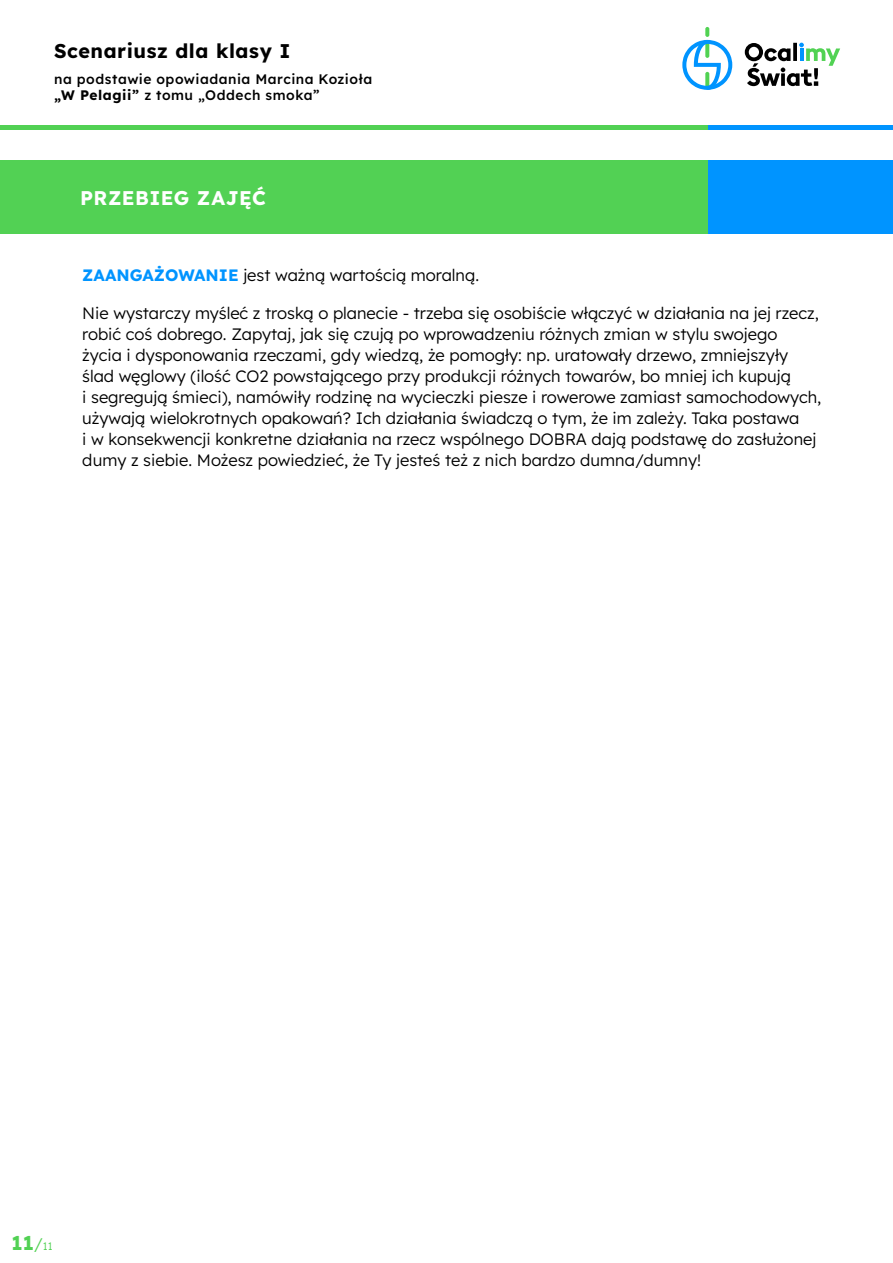
<style>
.page{position:relative;width:893px;height:1263px;background:#fff}
.page>*{position:absolute;margin:0;border:0;box-sizing:border-box;transform-origin:0 0}
.t1{font:700 19.8px "Lexend";letter-spacing:.03em;color:#000}
.t2{font:700 19.8px "Lexend";letter-spacing:.02em;color:#fff}
.t3{font:700 19.8px "Lexend";color:#52d154}
.t4{font:300 16.5px/21px "Lexend";color:#000}
.t5{font:500 13.8px/16.5px "Lexend";letter-spacing:.04em;color:#000}
.s1{font-weight:700}
.s2{font-weight:700;color:#0094ff}
.s3{font-weight:300;font-size:16.8px}
.s4{font-weight:300;font-size:10.8px}
</style>
<div class="page">
<div style="left:0;top:125px;width:893px;height:5px;background:#52d154"></div>
<div style="left:708px;top:125px;width:185px;height:5px;background:#0094ff"></div>
<svg style="left:705px;top:27px;width:4px;height:10px"></svg>
<svg style="left:682px;top:40px;width:50px;height:50px"></svg>
<svg style="left:745px;top:43px;width:95px;height:43px"></svg>
<div style="left:0;top:160px;width:893px;height:74px;background:#52d154"></div>
<div style="left:708px;top:160px;width:185px;height:74px;background:#0094ff"></div>
<p class="t1" style="left:54px;top:37px;width:238px">Scenariusz dla klasy I</p>
<p class="t5" style="left:54px;top:70px;width:320px">na podstawie opowiadania Marcina Kozioła <span class="s1">„W Pelagii”</span> z tomu „Oddech smoka”</p>
<p class="t2" style="left:80px;top:184px;width:187px">PRZEBIEG ZAJĘĆ</p>
<p class="t4" style="left:82px;top:263px;width:398px"><span class="s2">ZAANGAŻOWANIE</span> jest ważną wartością moralną.</p>
<p class="t4" style="left:82px;top:301px;width:741px">Nie wystarczy myśleć z troską o planecie - trzeba się osobiście włączyć w działania na jej rzecz, robić coś dobrego. Zapytaj, jak się czują po wprowadzeniu różnych zmian w stylu swojego<br>życia i dysponowania rzeczami, gdy wiedzą, że pomogły: np. uratowały drzewo, zmniejszyły ślad węglowy (ilość CO2 powstającego przy produkcji różnych towarów, bo mniej ich kupują<br>i segregują śmieci), namówiły rodzinę na wycieczki piesze i rowerowe zamiast samochodowych, używają wielokrotnych opakowań? Ich działania świadczą o tym, że im zależy. Taka postawa<br>i w konsekwencji konkretne działania na rzecz wspólnego DOBRA dają podstawę do zasłużonej dumy z siebie. Możesz powiedzieć, że Ty jesteś też z nich bardzo dumna/dumny!</p>
<p class="t3" style="left:11px;top:1228px;width:43px">11<span class="s3">/</span><span class="s4">11</span></p>
</div>
